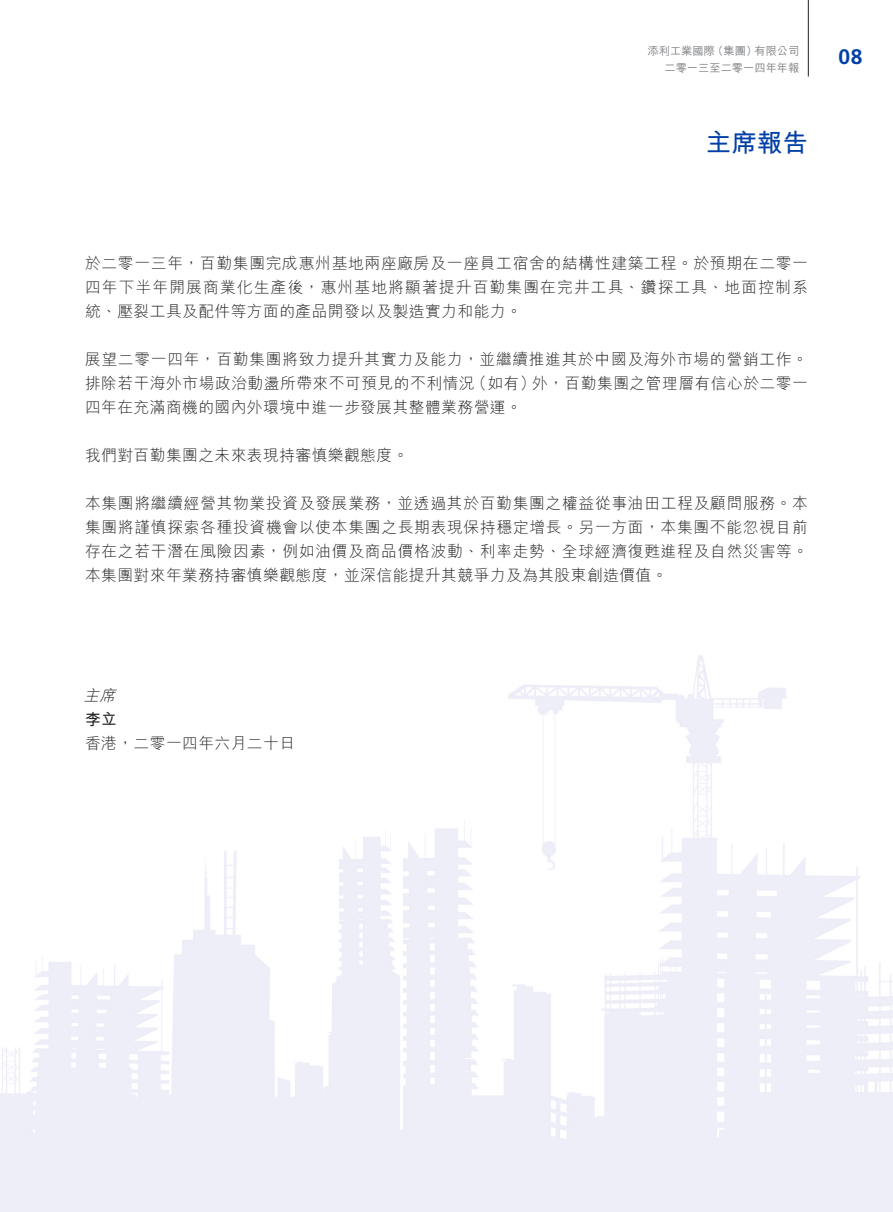
<style>
.page{position:relative;width:893px;height:1212px;background:#fff}
.page>*{position:absolute;margin:0;border:0;box-sizing:border-box;transform-origin:0 0}
.t1{font:700 25.5px "M Hei HK";color:#0040a6}
.t2{font:700 21px "Frutiger LT Std";color:#0040a6}
.t3{font:300 15.75px/24px "M Hei HK";letter-spacing:.03em;color:#231f20;text-align:justify}
.t4{font:italic 300 15.75px "M Hei HK";color:#231f20}
.t5{font:700 15.75px "M Hei HK";color:#231f20}
.t6{font:500 11.25px/17.2px "M Hei HK";color:#808285}
</style>
<div class="page">
<hr style="left:808px;top:0;width:1px;height:77px;background:#231f20">
<p class="t6" style="left:712px;top:41px;width:46px">（集團）</p>
<p class="t6" style="left:754px;top:41px;width:46px">有限公司</p>
<p class="t6" style="left:664px;top:41px;width:136px;text-indent:-17px">添利工業國際<br>二零一三至二零一四年年報</p>
<h2 class="t2" style="left:838px;top:45px;width:25px">08</h2>
<h1 class="t1" style="left:706px;top:125px;width:103px">主席報告</h1>
<p class="t3" style="left:85px;top:251px;width:724px">於二零一三年，百勤集團完成惠州基地兩座廠房及一座員工宿舍的結構性建築工程。於預期在二零一四年下半年開展商業化生產後，惠州基地將顯著提升百勤集團在完井工具、鑽探工具、地面控制系統、壓裂工具及配件等方面的產品開發以及製造實力和能力。</p>
<p class="t3" style="left:85px;top:347px;width:724px;text-align:right">展望二零一四年，百勤集團將致力提升其實力及能力，並繼續推進其於中國及海外市場的營銷工作。外，百勤集團之管理層有信心於二零一</p>
<p class="t3" style="left:85px;top:371px;width:438px">排除若干海外市場政治動盪所帶來不可預見的不利情況<br>四年在充滿商機的國內外環境中進一步發展其整體業務營運。</p>
<p class="t3" style="left:85px;top:443px;width:325px">我們對百勤集團之未來表現持審慎樂觀態度。</p>
<p class="t3" style="left:85px;top:491px;width:725px">本集團將繼續經營其物業投資及發展業務，並透過其於百勤集團之權益從事油田工程及顧問服務。本集團將謹慎探索各種投資機會以使本集團之長期表現保持穩定增長。另一方面，本集團不能忽視目前存在之若干潛在風險因素，例如油價及商品價格波動、利率走勢、全球經濟復甦進程及自然災害等。本集團對來年業務持審慎樂觀態度，並深信能提升其競爭力及為其股東創造價值。</p>
<p class="t3" style="left:471px;top:371px;width:66px">（如有）</p>
<p class="t4" style="left:83px;top:684px;width:39px">主席</p>
<p class="t5" style="left:85px;top:708px;width:33px">李立</p>
<p class="t3" style="left:85px;top:731px;width:212px">香港，二零一四年六月二十日</p>
</div>
